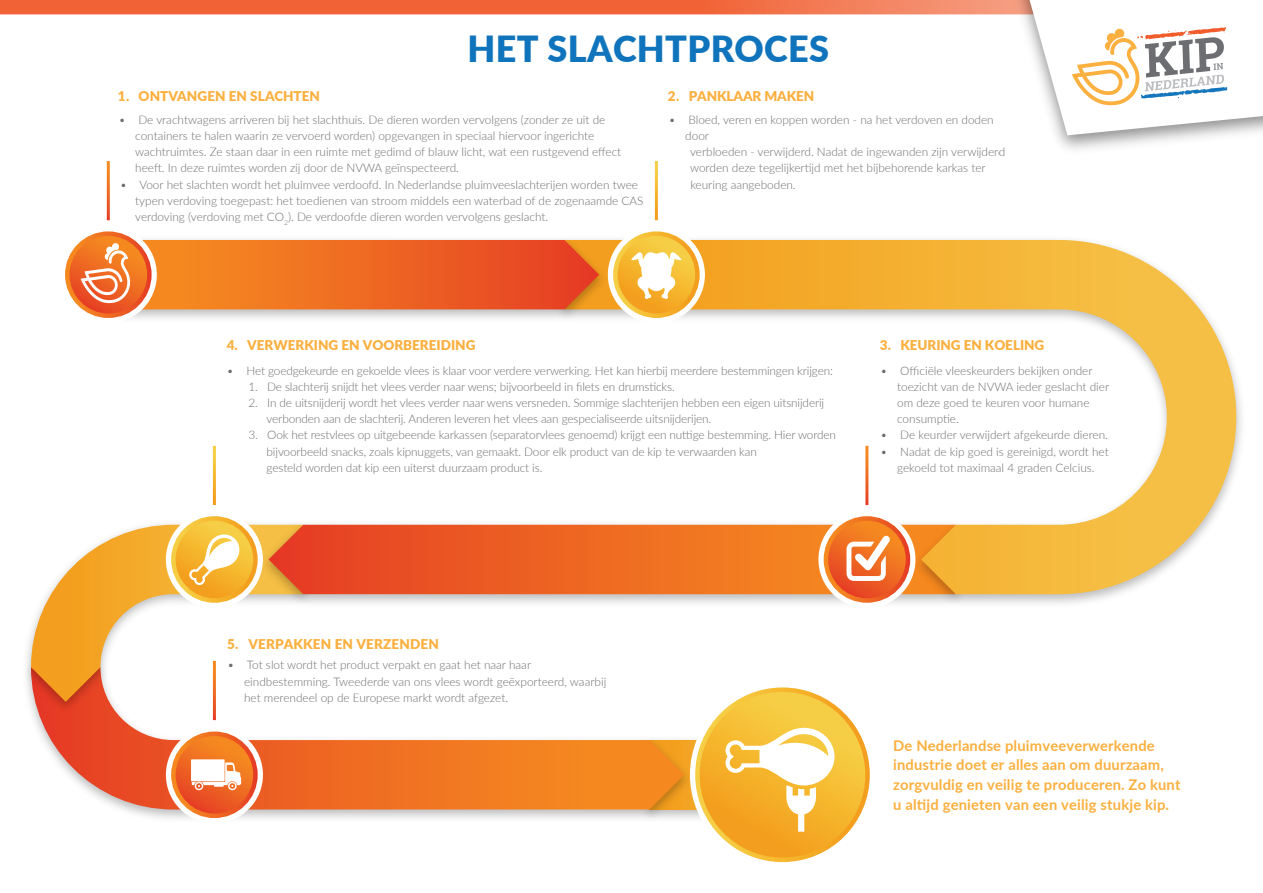
<style>
.page{position:relative;width:1263px;height:893px;background:#fff}
.page>*{position:absolute;margin:0;border:0;box-sizing:border-box;transform-origin:0 0}
.t1{font:900 36px "Lato";letter-spacing:.01em;color:#1074bc}
.t2{font:700 14.7px/19.6px "Lato";letter-spacing:.01em;color:#fbb03f}
.t3{font:900 13.5px "Lato";color:#fbb03f}
.t4{font:300 11.85px/16.2px "Lato";letter-spacing:-.005em;color:#6c6d70}
</style>
<div class="page">
<svg style="left:0;top:0;width:999px;height:14px;fill:#f16336"></svg>
<img style="left:123px;top:740px;width:574px;height:79px">
<svg style="left:35px;top:719px;width:649px;height:90px"></svg>
<img style="left:26px;top:524px;width:229px;height:195px">
<svg style="left:31px;top:525px;width:224px;height:177px"></svg>
<img style="left:255px;top:523px;width:296px;height:81px">
<svg style="left:269px;top:525px;width:282px;height:69px"></svg>
<img style="left:551px;top:239px;width:691px;height:365px">
<svg style="left:564px;top:240px;width:672px;height:354px"></svg>
<img style="left:130px;top:239px;width:482px;height:88px">
<svg style="left:608px;top:226px;width:97px;height:97px"></svg>
<svg style="left:60px;top:226px;width:97px;height:97px"></svg>
<svg style="left:818px;top:511px;width:97px;height:97px"></svg>
<svg style="left:166px;top:511px;width:97px;height:97px"></svg>
<svg style="left:166px;top:726px;width:97px;height:97px"></svg>
<svg style="left:690px;top:682px;width:185px;height:185px"></svg>
<svg style="left:615px;top:234px;width:82px;height:82px"></svg>
<div style="left:613px;top:231px;width:87px;height:87px;border:4px solid #fff;border-radius:50%"></div>
<svg style="left:631px;top:250px;width:51px;height:49px"></svg>
<svg style="left:67px;top:234px;width:82px;height:82px"></svg>
<div style="left:65px;top:231px;width:87px;height:87px;border:4px solid #fff;border-radius:50%"></div>
<svg style="left:81px;top:240px;width:518px;height:69px"></svg>
<svg style="left:826px;top:518px;width:82px;height:82px"></svg>
<div style="left:824px;top:516px;width:86px;height:87px;border:4px solid #fff;border-radius:50%"></div>
<svg style="left:846px;top:535px;width:44px;height:46px"></svg>
<svg style="left:173px;top:518px;width:82px;height:82px"></svg>
<div style="left:171px;top:516px;width:87px;height:87px;border:4px solid #fff;border-radius:50%"></div>
<svg style="left:189px;top:533px;width:52px;height:52px"></svg>
<svg style="left:173px;top:734px;width:82px;height:82px"></svg>
<div style="left:171px;top:731px;width:87px;height:87px;border:4px solid #fff;border-radius:50%"></div>
<svg style="left:191px;top:759px;width:50px;height:31px"></svg>
<svg style="left:697px;top:690px;width:170px;height:170px"></svg>
<div style="left:695px;top:687px;width:175px;height:175px;border:4px solid #fff;border-radius:50%"></div>
<svg style="left:725px;top:728px;width:109px;height:104px"></svg>
<hr style="left:213px;top:661px;width:3px;height:59px;background:#fff">
<hr style="left:865px;top:446px;width:3px;height:59px;background:#fff">
<svg style="left:1019px;top:0;width:244px;height:135px"></svg>
<h1 class="t1" style="left:467px;top:22px;width:363px">HET SLACHTPROCES</h1>
<p class="t3" style="left:118px;top:86px;width:204px">1. ONTVANGEN EN SLACHTEN</p>
<p class="t3" style="left:668px;top:86px;width:148px">2. PANKLAAR MAKEN</p>
<p class="t4" style="left:135px;top:111px;width:487px;text-indent:-17px">• De vrachtwagens arriveren bij het slachthuis. De dieren worden vervolgens (zonder ze uit de containers te halen waarin ze vervoerd worden) opgevangen in speciaal hiervoor ingerichte wachtruimtes. Ze staan daar in een ruimte met gedimd of blauw licht, wat een rustgevend effect heeft. In deze ruimtes worden zij door de NVWA geïnspecteerd.</p>
<p class="t4" style="left:135px;top:176px;width:510px;text-indent:-15px">• Voor het slachten wordt het pluimvee verdoofd. In Nederlandse pluimveeslachterijen worden twee typen verdoving toegepast: het toedienen van stroom middels een waterbad of de zogenaamde CAS verdoving (verdoving met CO<sub>2</sub>). De verdoofde dieren worden vervolgens geslacht.</p>
<p class="t4" style="left:669px;top:111px;width:326px">• Bloed, veren en koppen worden - na het verdoven en doden</p>
<p class="t4" style="left:685px;top:127px;width:25px">door</p>
<p class="t4" style="left:690px;top:143px;width:316px">verbloeden - verwijderd. Nadat de ingewanden zijn verwijderd</p>
<p class="t4" style="left:690px;top:160px;width:297px">worden deze tegelijkertijd met het bijbehorende karkas ter</p>
<p class="t4" style="left:690px;top:176px;width:107px">keuring aangeboden.</p>
<p class="t3" style="left:227px;top:335px;width:250px">4. VERWERKING EN VOORBEREIDING</p>
<p class="t3" style="left:880px;top:335px;width:166px">3. KEURING EN KOELING</p>
<p class="t4" style="left:227px;top:362px;width:608px">• Het goedgekeurde en gekoelde vlees is klaar voor verdere verwerking. Het kan hierbij meerdere bestemmingen krijgen:</p>
<p class="t4" style="left:249px;top:378px;width:428px">1. De slachterij snijdt het vlees verder naar wens; bijvoorbeeld in filets en drumsticks.</p>
<p class="t4" style="left:267px;top:394px;width:559px;text-indent:-18px">2. In de uitsnijderij wordt het vlees verder naar wens versneden. Sommige slachterijen hebben een eigen uitsnijderij verbonden aan de slachterij. Anderen leveren het vlees aan gespecialiseerde uitsnijderijen.</p>
<p class="t4" style="left:267px;top:427px;width:571px;text-indent:-18px">3. Ook het restvlees op uitgebeende karkassen (separatorvlees genoemd) krijgt een nuttige bestemming. Hier worden bijvoorbeeld snacks, zoals kipnuggets, van gemaakt. Door elk product van de kip te verwaarden kan<br>gesteld worden dat kip een uiterst duurzaam product is.</p>
<p class="t4" style="left:897px;top:362px;width:214px;text-indent:-17px">• Officiële vleeskeurders bekijken onder toezicht van de NVWA ieder geslacht dier om deze goed te keuren voor humane consumptie.</p>
<p class="t4" style="left:881px;top:427px;width:229px">• De keurder verwijdert afgekeurde dieren.</p>
<p class="t4" style="left:881px;top:443px;width:230px;text-align:center">• Nadat de kip goed is gereinigd, wordt het gekoeld tot maximaal 4 graden Celcius.</p>
<p class="t3" style="left:227px;top:633px;width:213px">5. VERPAKKEN EN VERZENDEN</p>
<p class="t4" style="left:244px;top:657px;width:364px;text-indent:-17px">• Tot slot wordt het product verpakt en gaat het naar haar eindbestemming. Tweederde van ons vlees wordt geëxporteerd, waarbij het merendeel op de Europese markt wordt afgezet.</p>
<p class="t2" style="left:893px;top:735px;width:289px">De Nederlandse pluimveeverwerkende industrie doet er alles aan om duurzaam, zorgvuldig en veilig te produceren. Zo kunt u altijd genieten van een veilig stukje kip.</p>
</div>
